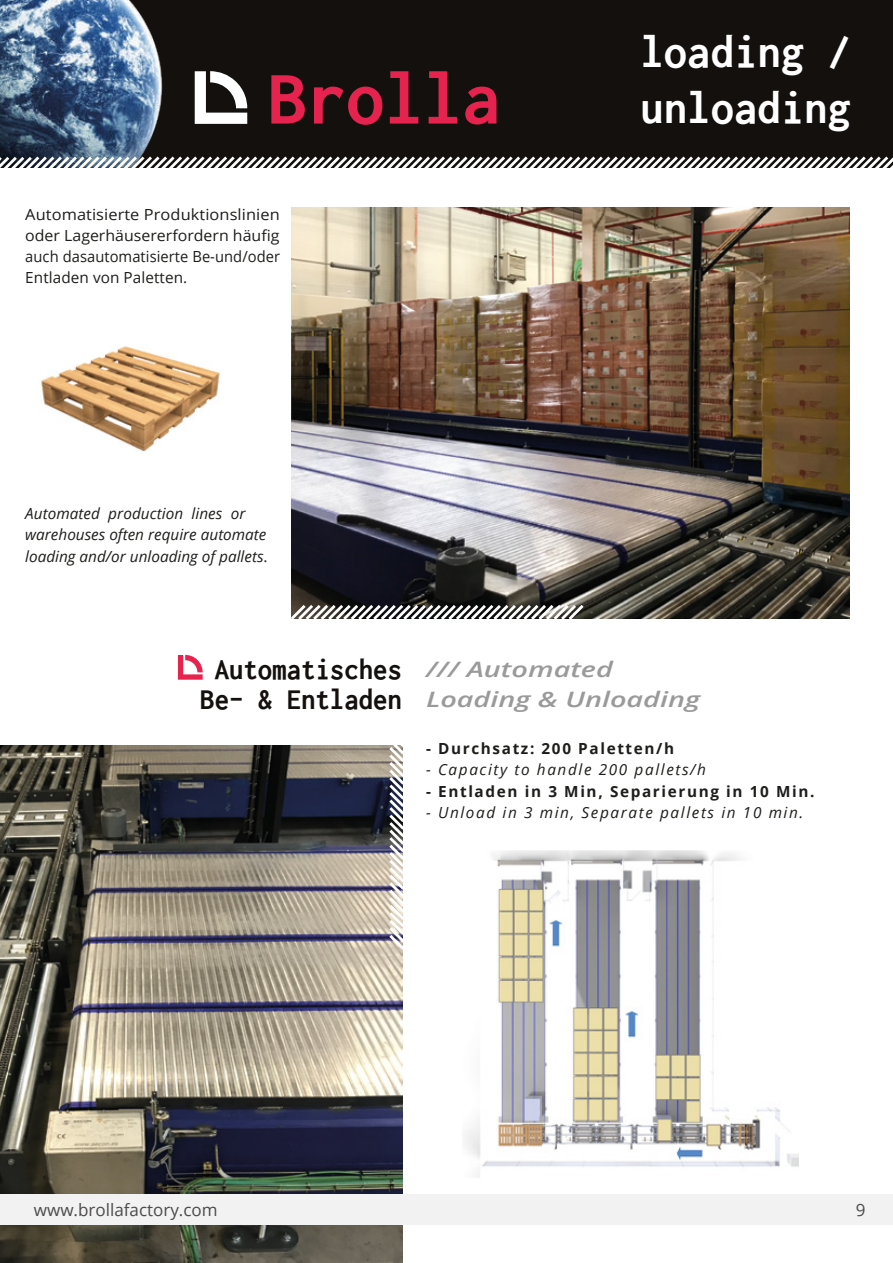
<style>
.page{position:relative;width:893px;height:1263px;background:#fff}
.page>*{position:absolute;margin:0;border:0;box-sizing:border-box;transform-origin:0 0}
.t1{font:700 77.55px "Inconsolata";color:#e6224e}
.t2{font:700 46.8px/56.1px "Inconsolata";color:#fff}
.t3{font:700 29.7px/29.7px "Inconsolata";color:#13100d;text-align:center}
.t4{font:italic 600 21.3px/29.7px "Open Sans";color:#9a9a9a;scale:1.36 1}
.t5{font:16.95px "Open Sans";color:#4c4a4a}
.t6{font:15.3px/21.3px "Open Sans";letter-spacing:.005em;color:#1d1d1b;text-align:justify;scale:1.07 1}
.t7{font:italic 15.3px/21.3px "Open Sans";letter-spacing:.005em;color:#1d1d1b}
.t8{font:italic 15.3px "Open Sans";letter-spacing:.105em;color:#1d1d1b}
.t9{font:700 15.3px "Open Sans";letter-spacing:.105em;color:#1d1d1b}
.s1{font-style:normal}
</style>
<div class="page">
<img style="left:465px;top:851px;width:334px;height:326px">
<img style="left:0;top:745px;width:402px;height:518px">
<div style="left:0;top:0;width:893px;height:167px;background:#13100d"></div>
<img style="left:0;top:0;width:163px;height:154px">
<svg style="left:195px;top:71px;width:52px;height:53px"></svg>
<svg style="left:0;top:154px;width:893px;height:14px"></svg>
<div style="left:0;top:1194px;width:893px;height:31px;background:#f2f2f2"></div>
<img style="left:291px;top:208px;width:559px;height:411px">
<img style="left:41px;top:346px;width:179px;height:105px">
<svg style="left:291px;top:602px;width:296px;height:17px"></svg>
<svg style="left:386px;top:745px;width:17px;height:208px"></svg>
<svg style="left:178px;top:655px;width:25px;height:25px"></svg>
<h1 class="t1" style="left:268px;top:71px;width:234px">Brolla</h1>
<p class="t6" style="left:25px;top:205px;width:240px">Automatisierte Produktionslinien oder Lagerhäusererfordern häufig auch dasautomatisierte Be-und/oder Entladen von Paletten.</p>
<p class="t7" style="left:25px;top:504px;width:244px">Automated production lines or warehouses often require automate loading and/or unloading of pallets<span class="s1">.</span></p>
<h2 class="t2" style="left:640px;top:27px;width:212px">loading / unloading</h2>
<h3 class="t3" style="left:200px;top:656px;width:203px">Automatisches<br>Be- &amp; Entladen</h3>
<h3 class="t4" style="left:426px;top:657px;width:203px">/// Automated<br>Loading &amp; Unloading</h3>
<p class="t9" style="left:426px;top:738px;width:250px">- Durchsatz: 200 Paletten/h</p>
<p class="t8" style="left:426px;top:764px;width:282px">- Capacity to handle 200 pallets/h</p>
<p class="t9" style="left:426px;top:780px;width:390px">- Entladen in 3 Min, Separierung in 10 Min.</p>
<p class="t8" style="left:426px;top:806px;width:379px">- Unload in 3 min, Separate pallets in 10 min.</p>
<p class="t5" style="left:34px;top:1203px;width:185px">www.brollafactory.com</p>
<p class="t5" style="left:856px;top:1203px;width:11px">9</p>
</div>
